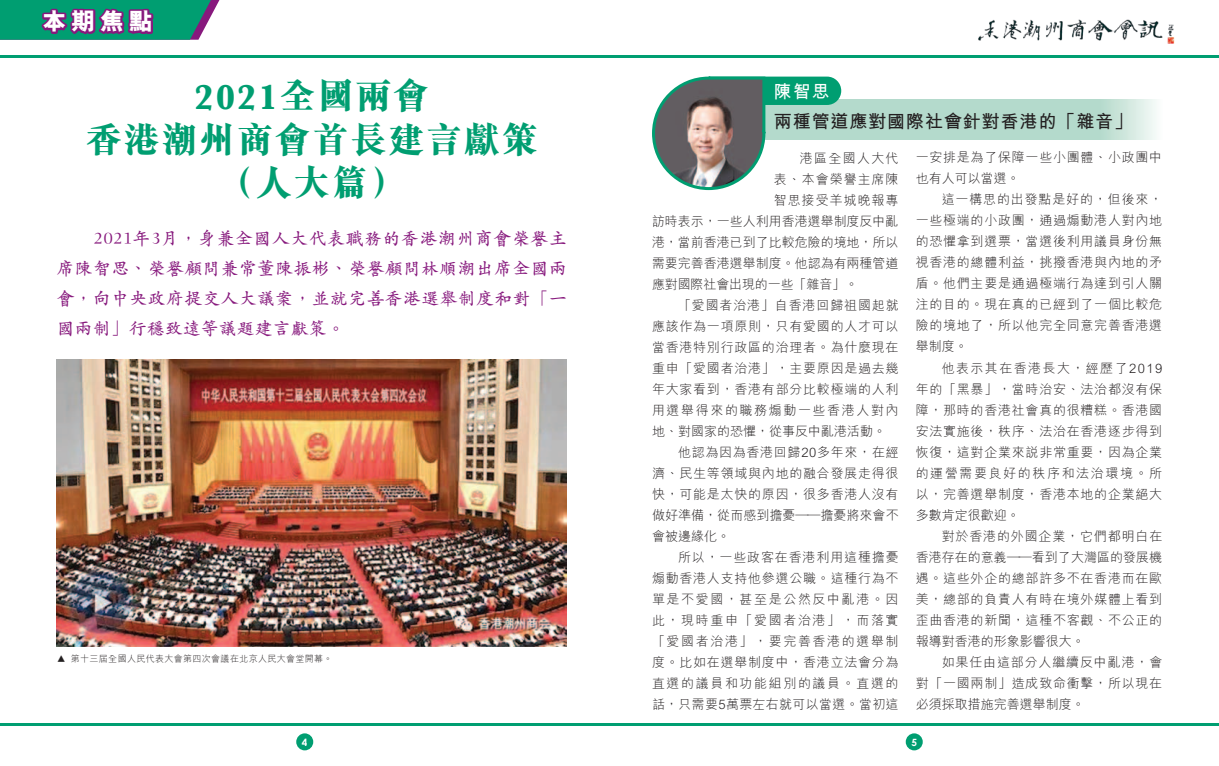
<style>
.page{position:relative;width:1219px;height:766px;background:#fff}
.page>*{position:absolute;margin:0;border:0;box-sizing:border-box;transform-origin:0 0}
.t1{font:800 36px/43.2px "M Sung";letter-spacing:.05em;color:#009e71;text-align:center}
.t2{font:800 24px "M Hei";color:#fff}
.t3{font:600 18px/30px "M Kai";letter-spacing:.015em;color:#87197d;text-align:justify}
.t4{font:700 18px "M Hei";letter-spacing:.05em;color:#231f20}
.t5{font:700 18px "M Hei";color:#fff}
.t6{font:300 13px/21px "M Hei";letter-spacing:.055em;color:#231f20;text-align:justify}
.t7{font:300 13px "M Hei";letter-spacing:.125em;color:#231f20}
.t8{font:300 13px "M Hei";color:#231f20}
.t9{font:300 13px "M Hei";letter-spacing:.005em;color:#231f20}
.t10{font:300 13px "M Hei";letter-spacing:.025em;color:#231f20}
.t11{font:300 13px "M Hei";letter-spacing:.075em;color:#231f20}
.t12{font:300 13px "M Hei";letter-spacing:-.01em;color:#231f20}
.t13{font:300 13px "M Hei";letter-spacing:.1em;color:#231f20}
.t14{font:700 10px "Century Gothic";color:#fff}
.t15{font:300 9px "M Hei";letter-spacing:.04em;color:#231f20}
</style>
<div class="page">
<img style="left:978px;top:19px;width:197px;height:25px">
<hr style="left:0;top:56px;width:1219px;height:2px;background:#009e71">
<hr style="left:0;top:723px;width:1219px;height:2px;background:#009e71">
<div style="left:906px;top:733px;width:17px;height:17px;background:#009e71;border-radius:50%"></div>
<svg style="left:0;top:0;width:436px;height:751px"></svg>
<img style="left:57px;top:359px;width:510px;height:287px">
<svg style="left:841px;top:99px;width:315px;height:40px;background:#b9dccf"></svg>
<svg style="left:652px;top:77px;width:189px;height:113px"></svg>
<h2 class="t2" style="left:43px;top:9px;width:112px">本期焦點</h2>
<h1 class="t1" style="left:86px;top:76px;width:453px">2021全國兩會<br>香港潮州商會首長建言獻策（人大篇）</h1>
<h3 class="t3" style="left:57px;top:223px;width:512px;text-indent:37px">2021年3月，身兼全國人大代表職務的香港潮州商會榮譽主席陳智思、榮譽顧問兼常董陳振彬、榮譽顧問林順潮出席全國兩會，向中央政府提交人大議案，並就完善香港選舉制度和對「一國兩制」行穩致遠等議題建言獻策。</h3>
<p class="t15" style="left:57px;top:653px;width:277px">▲ 第十三屆全國人民代表大會第四次會議在北京人民大會堂開幕。</p>
<h3 class="t5" style="left:774px;top:82px;width:57px">陳智思</h3>
<h3 class="t4" style="left:774px;top:112px;width:360px">兩種管道應對國際社會針對香港的「雜音」</h3>
<p class="t13" style="left:800px;top:151px;width:100px">港區全國人大代</p>
<p class="t11" style="left:774px;top:172px;width:126px">表、本會榮譽主席陳</p>
<p class="t11" style="left:774px;top:193px;width:126px">智思接受羊城晚報專</p>
<p class="t8" style="left:652px;top:214px;width:248px">訪時表示，一些人利用香港選舉制度反中亂</p>
<p class="t8" style="left:652px;top:235px;width:248px">港，當前香港已到了比較危險的境地，所以</p>
<p class="t8" style="left:652px;top:256px;width:248px">需要完善香港選舉制度。他認為有兩種管道</p>
<p class="t12" style="left:652px;top:277px;width:208px">應對國際社會出現的一些「雜音」。</p>
<p class="t6" style="left:678px;top:295px;width:222px">「愛國者治港」自香港回歸祖國起就</p>
<p class="t6" style="left:652px;top:316px;width:248px">應該作為一項原則，只有愛國的人才可以</p>
<p class="t6" style="left:652px;top:336px;width:248px">當香港特別行政區的治理者。為什麼現在</p>
<p class="t6" style="left:652px;top:357px;width:248px">重申「愛國者治港」，主要原因是過去幾</p>
<p class="t6" style="left:652px;top:378px;width:248px">年大家看到，香港有部分比較極端的人利</p>
<p class="t7" style="left:652px;top:403px;width:248px">用選舉得來的職務煽動一些香港人對內</p>
<p class="t8" style="left:652px;top:424px;width:235px">地、對國家的恐懼，從事反中亂港活動。</p>
<p class="t6" style="left:678px;top:441px;width:222px">他認為因為香港回歸20多年來，在經</p>
<p class="t6" style="left:652px;top:462px;width:248px">濟、民生等領域與內地的融合發展走得很</p>
<p class="t6" style="left:652px;top:483px;width:248px">快，可能是太快的原因，很多香港人沒有</p>
<p class="t9" style="left:652px;top:508px;width:248px">做好準備，從而感到擔憂——擔憂將來會不</p>
<p class="t6" style="left:652px;top:525px;width:79px">會被邊緣化。</p>
<p class="t6" style="left:678px;top:546px;width:222px">所以，一些政客在香港利用這種擔憂</p>
<p class="t6" style="left:652px;top:567px;width:248px">煽動香港人支持他參選公職。這種行為不</p>
<p class="t7" style="left:652px;top:592px;width:248px">單是不愛國，甚至是公然反中亂港。因</p>
<p class="t7" style="left:652px;top:613px;width:248px">此，現時重申「愛國者治港」，而落實</p>
<p class="t7" style="left:652px;top:634px;width:248px">「愛國者治港」，要完善香港的選舉制</p>
<p class="t6" style="left:652px;top:651px;width:248px">度。比如在選舉制度中，香港立法會分為</p>
<p class="t7" style="left:652px;top:676px;width:248px">直選的議員和功能組別的議員。直選的</p>
<p class="t10" style="left:652px;top:697px;width:248px">話，只需要5萬票左右就可以當選。當初這</p>
<p class="t6" style="left:916px;top:147px;width:248px">一安排是為了保障一些小團體、小政團中也有人可以當選。</p>
<p class="t6" style="left:916px;top:189px;width:248px;text-indent:26px">這一構思的出發點是好的，但後來，一些極端的小政團，通過煽動港人對內地的恐懼拿到選票，當選後利用議員身份無視香港的總體利益，挑撥香港與內地的矛盾。他們主要是通過極端行為達到引人關注的目的。現在真的已經到了一個比較危險的境地了，所以他完全同意完善香港選舉制度。</p>
<p class="t6" style="left:916px;top:357px;width:248px;text-indent:26px">他表示其在香港長大，經歷了2019年的「黑暴」，當時治安、法治都沒有保障，那時的香港社會真的很糟糕。香港國安法實施後，秩序、法治在香港逐步得到恢復，這對企業來說非常重要，因為企業的運營需要良好的秩序和法治環境。所以，完善選舉制度，香港本地的企業絕大多數肯定很歡迎。</p>
<p class="t6" style="left:916px;top:525px;width:248px;text-indent:26px">對於香港的外國企業，它們都明白在香港存在的意義——看到了大灣區的發展機遇。這些外企的總部許多不在香港而在歐美，總部的負責人有時在境外媒體上看到歪曲香港的新聞，這種不客觀、不公正的報導對香港的形象影響很大。</p>
<p class="t6" style="left:916px;top:651px;width:248px;text-indent:26px">如果任由這部分人繼續反中亂港，會對「一國兩制」造成致命衝擊，所以現在必須採取措施完善選舉制度。</p>
<p class="t14" style="left:302px;top:735px;width:7px">4</p>
<p class="t14" style="left:911px;top:735px;width:7px">5</p>
</div>
